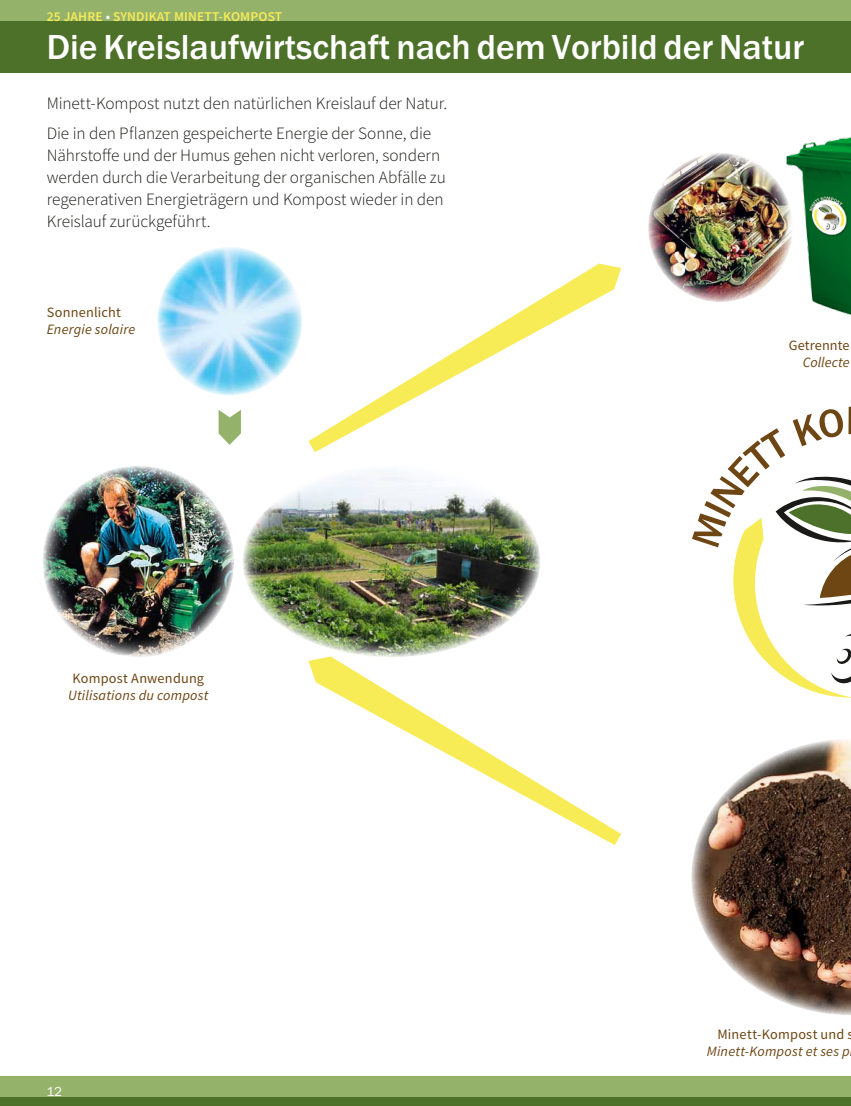
<style>
.page{position:relative;width:851px;height:1106px;background:#fff}
.page>*{position:absolute;margin:0;border:0;box-sizing:border-box;transform-origin:0 0}
.t1{font:500 36px "Itc Franklin";color:#fff}
.t2{font:300 17.25px/21.8px "Source Sans Pro";letter-spacing:-.005em;color:#1a1a18}
.t3{font:italic 14.25px "Source Sans Pro";letter-spacing:.01em;color:#6d4614}
.t4{font:14.25px "Source Sans Pro";letter-spacing:.01em;color:#6d4614}
.t5{font:600 13.5px "Source Sans Pro";letter-spacing:.01em;color:#f7eb56}
.t6{font:13.5px "Itc Franklin";color:#fff}
.s1{color:#fff}
</style>
<div class="page">
<div style="left:0;top:1076px;width:850px;height:21px;background:#95b26b"></div>
<div style="left:0;top:0;width:850px;height:21px;background:#95b26b"></div>
<div style="left:0;top:1097px;width:850px;height:9px;background:#4d7129"></div>
<div style="left:0;top:21px;width:850px;height:51px;background:#4d7129"></div>
<svg style="left:692px;top:407px;width:158px;height:290px"></svg>
<img style="left:792px;top:137px;width:58px;height:178px">
<img style="left:648px;top:153px;width:144px;height:149px">
<img style="left:157px;top:247px;width:145px;height:148px">
<img style="left:243px;top:471px;width:297px;height:185px">
<img style="left:43px;top:466px;width:191px;height:191px;border-radius:96px">
<img style="left:691px;top:739px;width:159px;height:276px">
<svg style="left:218px;top:410px;width:23px;height:35px"></svg>
<svg style="left:308px;top:656px;width:313px;height:189px"></svg>
<svg style="left:308px;top:263px;width:313px;height:189px"></svg>
<p class="t5" style="left:47px;top:8px;width:237px">25 JAHRE <span class="s1">•</span> SYNDIKAT MINETT-KOM POST</p>
<h1 class="t1" style="left:47px;top:26px;width:758px">Die Kreislaufwirtschaft nach dem Vorbild der Natur</h1>
<p class="t2" style="left:47px;top:88px;width:402px;line-height:30.3px">Minett-Kompost nutzt den natürlichen Kreislauf der Natur.<br>Die in den Pflanzen gespeicherte Energie der Sonne, die</p>
<p class="t2" style="left:47px;top:145px;width:400px">Nährstoffe und der Humus gehen nicht verloren, sondern werden durch die Verarbeitung der organischen Abfälle zu regenerativen Energieträgern und Kompost wieder in den Kreislauf zurückgeführt.</p>
<p class="t4" style="left:47px;top:303px;width:76px">Sonnenlicht</p>
<p class="t3" style="left:47px;top:320px;width:90px">Energie solaire</p>
<p class="t4" style="left:72px;top:668px;width:133px">Kompost Anwendung</p>
<p class="t3" style="left:68px;top:686px;width:142px">Utilisations du compost</p>
<p class="t6" style="left:47px;top:1083px;width:17px">12</p>
<p class="t4" style="left:788px;top:336px;width:62px">Getrennte</p>
<p class="t3" style="left:802px;top:353px;width:48px">Collecte</p>
<p class="t4" style="left:717px;top:1025px;width:138px">Minett-Kompost und s</p>
<p class="t3" style="left:706px;top:1042px;width:144px">Minett-Kompost et ses p</p>
</div>
